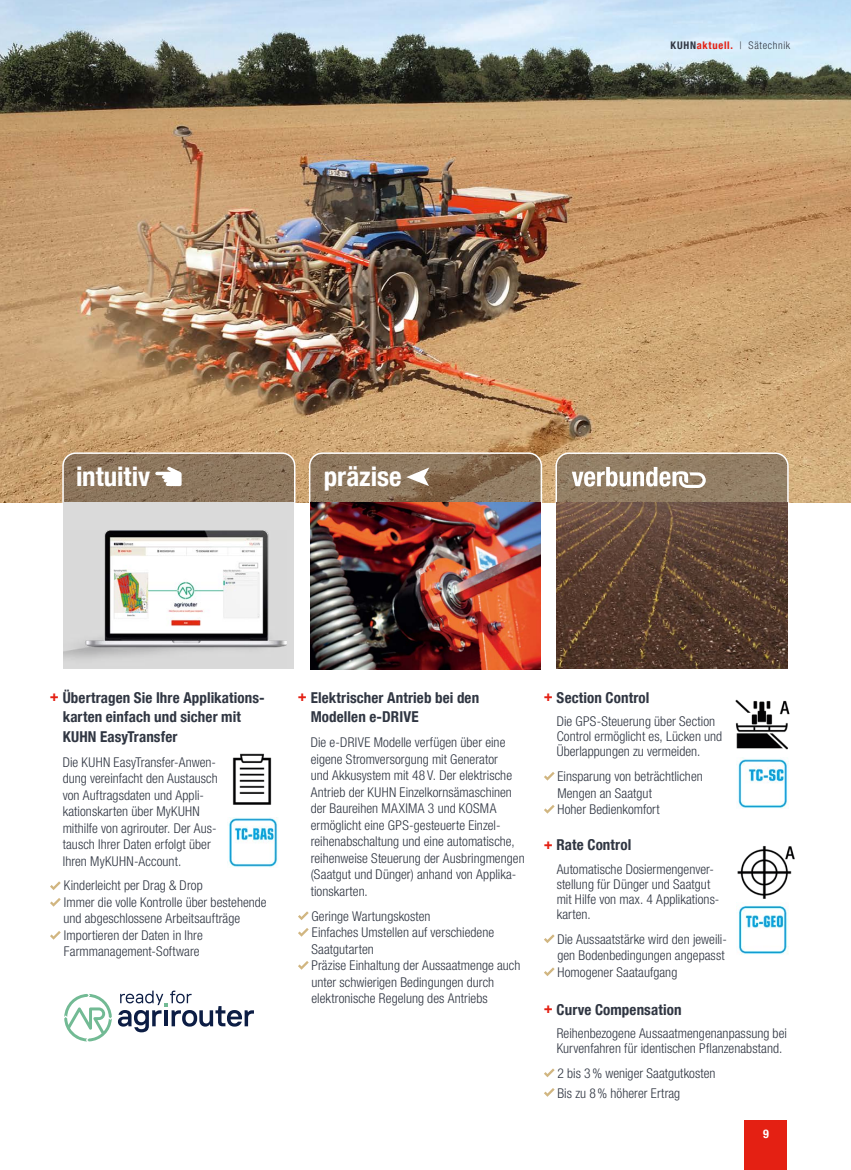
<style>
.page{position:relative;width:851px;height:1170px;background:#fff}
.page>*{position:absolute;margin:0;border:0;box-sizing:border-box;transform-origin:0 0}
.t1{font:700 condensed 27px "Helvetica Neue LT Com";color:#fff}
.t2{font:700 condensed 15px/19.5px "Helvetica Neue LT Com";letter-spacing:.01em;color:#303642}
.t3{font:300 condensed 13.5px/16.5px "Helvetica Neue LT Com";letter-spacing:.005em;color:#303642}
.t4{font:700 condensed 12px "Helvetica Neue LT Com";color:#fff}
.t5{font:300 condensed 10.5px "Helvetica Neue LT Com";letter-spacing:.06em;color:#303642}
.s1{font-weight:700}
.s2{font-weight:700;color:#e42013}
.s3{color:#e42013}
</style>
<div class="page">
<img style="left:0;top:0;width:850px;height:502px">
<svg style="left:61px;top:451px;width:235px;height:55px;background:#957f67"></svg>
<svg style="left:308px;top:451px;width:234px;height:55px;background:#927a61"></svg>
<svg style="left:544px;top:772px;width:10px;height:8px"></svg>
<svg style="left:544px;top:805px;width:10px;height:8px"></svg>
<svg style="left:544px;top:934px;width:10px;height:9px"></svg>
<svg style="left:544px;top:967px;width:10px;height:9px"></svg>
<svg style="left:544px;top:1068px;width:10px;height:9px"></svg>
<svg style="left:544px;top:1088px;width:10px;height:8px"></svg>
<img style="left:310px;top:502px;width:230px;height:167px">
<img style="left:557px;top:506px;width:230px;height:162px">
<div style="left:64px;top:502px;width:230px;height:167px;background:#dadada"></div>
<img style="left:64px;top:530px;width:222px;height:129px">
<svg style="left:298px;top:911px;width:10px;height:9px"></svg>
<svg style="left:298px;top:928px;width:10px;height:8px"></svg>
<svg style="left:298px;top:961px;width:10px;height:8px"></svg>
<svg style="left:50px;top:881px;width:11px;height:9px"></svg>
<svg style="left:50px;top:898px;width:11px;height:8px"></svg>
<svg style="left:50px;top:931px;width:11px;height:8px"></svg>
<svg style="left:64px;top:994px;width:48px;height:47px"></svg>
<svg style="left:118px;top:990px;width:136px;height:42px"></svg>
<img style="left:232px;top:753px;width:40px;height:52px">
<img style="left:228px;top:817px;width:50px;height:50px">
<svg style="left:554px;top:451px;width:235px;height:55px;background:#a08d77"></svg>
<img style="left:735px;top:699px;width:55px;height:51px">
<img style="left:737px;top:846px;width:58px;height:53px">
<img style="left:736px;top:757px;width:52px;height:51px">
<img style="left:736px;top:905px;width:52px;height:50px">
<div style="left:744px;top:1120px;width:43px;height:49px;background:#e42013"></div>
<p class="t5" style="left:670px;top:40px;width:121px"><span class="s1">KUHN</span><span class="s2">aktuell.</span> | Sätechnik</p>
<h1 class="t1" style="left:76px;top:460px;width:76px">intuitiv</h1>
<h1 class="t1" style="left:324px;top:460px;width:79px">präzise</h1>
<p class="t2" style="left:63px;top:687px;width:203px;text-indent:-13px"><span class="s3">+</span> Übertragen Sie Ihre Applikations&shy;karten einfach und sicher mit<br>KUHN EasyTransfer</p>
<p class="t3" style="left:63px;top:753px;width:156px">Die KUHN EasyTransfer-Anwen&shy;dung vereinfacht den Austausch von Auftragsdaten und Appli&shy;kationskarten über MyKUHN mithilfe von agrirouter. Der Aus&shy;tausch Ihrer Daten erfolgt über<br>Ihren MyKUHN-Account.</p>
<p class="t3" style="left:63px;top:877px;width:205px">Kinderleicht per Drag &amp; Drop<br>Immer die volle Kontrolle über bestehende und abgeschlossene Arbeitsaufträge Importieren der Daten in Ihre Farmmanagement-Software</p>
<p class="t2" style="left:310px;top:687px;width:170px;text-indent:-13px"><span class="s3">+</span> Elektrischer Antrieb bei den<br>Modellen e-DRIVE</p>
<p class="t3" style="left:311px;top:734px;width:215px">Die e-DRIVE Modelle verfügen über eine eigene Stromversorgung mit Generator<br>und Akkusystem mit 48 V. Der elektrische Antrieb der KUHN Einzelkornsämaschinen der Baureihen MAXIMA 3 und KOSMA ermöglicht eine GPS-gesteuerte Einzel&shy;reihenabschaltung und eine automatische, reihenweise Steuerung der Ausbringmengen (Saatgut und Dünger) anhand von Applika&shy;tionskarten.</p>
<p class="t3" style="left:311px;top:907px;width:210px">Geringe Wartungskosten<br>Einfaches Umstellen auf verschiedene<br>Saatgutarten<br>Präzise Einhaltung der Aussaatmenge auch unter schwierigen Bedingungen durch elektronische Regelung des Antriebs</p>
<p class="t2" style="left:544px;top:687px;width:107px"><span class="s3">+</span> Section Control</p>
<p class="t3" style="left:556px;top:714px;width:167px;line-height:15px">Die GPS-Steuerung über Section<br>Control ermöglicht es, Lücken und<br>Überlappungen zu vermeiden.</p>
<p class="t3" style="left:557px;top:768px;width:147px">Einsparung von beträchtlichen<br>Mengen an Saatgut<br>Hoher Bedienkomfort</p>
<p class="t2" style="left:544px;top:835px;width:89px"><span class="s3">+</span> Rate Control</p>
<p class="t3" style="left:556px;top:861px;width:164px;line-height:15px">Automatische Dosiermengenver&shy;stellung für Dünger und Saatgut mit Hilfe von max. 4 Applikations&shy;karten.</p>
<p class="t3" style="left:557px;top:930px;width:171px">Die Aussaatstärke wird den jeweili&shy;gen Bodenbedingungen angepasst<br>Homogener Saataufgang</p>
<p class="t2" style="left:544px;top:999px;width:139px"><span class="s3">+</span> Curve Compensation</p>
<p class="t3" style="left:556px;top:1025px;width:232px;line-height:15px">Reihenbezogene Aussaatmengenanpassung bei<br>Kurvenfahren für identischen Pflanzenabstand.</p>
<p class="t3" style="left:557px;top:1063px;width:160px;line-height:19.5px">2 bis 3% weniger Saatgutkosten<br>Bis zu 8% höherer Ertrag</p>
<p class="t4" style="left:762px;top:1126px;width:7px">9</p>
</div>
